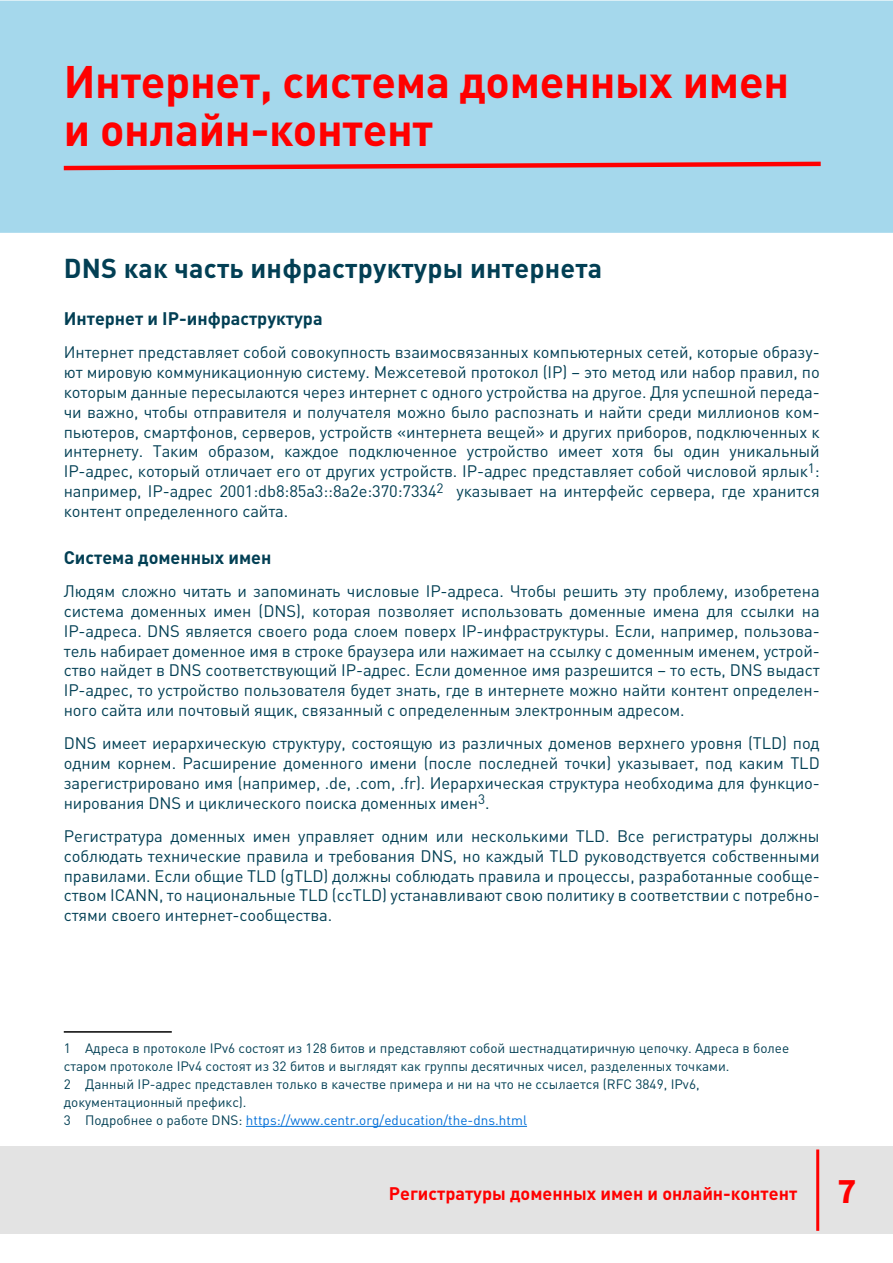
<style>
.page{position:relative;width:893px;height:1263px;background:#fff}
.page>*{position:absolute;margin:0;border:0;box-sizing:border-box;transform-origin:0 0}
.t1{font:700 45px/48px "DIN Pro";letter-spacing:-.005em;color:#f00}
.t2{font:700 36px "Source Sans Pro";color:#f00}
.t3{font:700 27px "DIN Pro";letter-spacing:.01em;color:#023f54}
.t4{font:700 18px "DIN Pro";color:#023f54}
.t5{font:700 18px "DIN Pro";color:#f00}
.t6{font:16.5px/19.8px "DIN Pro";letter-spacing:-.005em;color:#023f54;text-align:justify}
.t7{font:13.5px/18px "DIN Pro";color:#023f54}
.s1{color:#006fd8}
</style>
<div class="page">
<div style="left:0;top:1146px;width:893px;height:88px;background:#e3e3e3"></div>
<hr style="left:816px;top:1149px;width:3px;height:82px;background:#f00">
<div style="left:0;top:1px;width:893px;height:232px;background:#a5d8ec"></div>
<hr style="left:64px;top:1031px;width:108px;height:2px;background:#000">
<svg style="left:59px;top:159px;width:766px;height:14px"></svg>
<hr style="left:246px;top:1126px;width:281px;height:1px;background:#006fd8">
<h1 class="t1" style="left:64px;top:55px;width:727px">Интернет, система доменных имен и онлайн-контент</h1>
<h3 class="t3" style="left:64px;top:250px;width:540px">DNS как часть инфраструктуры интернета</h3>
<p class="t4" style="left:64px;top:306px;width:260px">Интернет и IP-инфраструктура</p>
<p class="t6" style="left:64px;top:342px;width:757px">Интернет представляет собой совокупность взаимосвязанных компьютерных сетей, которые образу&shy;ют мировую коммуникационную систему. Межсетевой протокол (IP) – это метод или набор правил, по которым данные пересылаются через интернет с одного устройства на другое. Для успешной переда&shy;чи важно, чтобы отправителя и получателя можно было распознать и найти среди миллионов ком&shy;пьютеров, смартфонов, серверов, устройств «интернета вещей» и других приборов, подключенных к интернету. Таким образом, каждое подключенное устройство имеет хотя бы один уникальный IP-адрес, который отличает его от других устройств. IP-адрес представляет собой числовой ярлык<sup>1</sup>: например, IP-адрес 2001:db8:85a3::8a2e:370:7334<sup>2</sup> указывает на интерфейс сервера, где хранится контент определенного сайта.</p>
<p class="t4" style="left:64px;top:545px;width:209px">Система доменных имен</p>
<p class="t6" style="left:64px;top:581px;width:757px">Людям сложно читать и запоминать числовые IP-адреса. Чтобы решить эту проблему, изобретена система доменных имен (DNS), которая позволяет использовать доменные имена для ссылки на IP-адреса. DNS является своего рода слоем поверх IP-инфраструктуры. Если, например, пользова&shy;тель набирает доменное имя в строке браузера или нажимает на ссылку с доменным именем, устрой&shy;ство найдет в DNS соответствующий IP-адрес. Если доменное имя разрешится – то есть, DNS выдаст IP-адрес, то устройство пользователя будет знать, где в интернете можно найти контент определен&shy;ного сайта или почтовый ящик, связанный с определенным электронным адресом.</p>
<p class="t6" style="left:64px;top:733px;width:757px">DNS имеет иерархическую структуру, состоящую из различных доменов верхнего уровня (TLD) под одним корнем. Расширение доменного имени (после последней точки) указывает, под каким TLD зарегистрировано имя (например, .de, .com, .fr). Иерархическая структура необходима для функцио&shy;нирования DNS и циклического поиска доменных имен<sup>3</sup>.</p>
<p class="t6" style="left:64px;top:825px;width:757px">Регистратура доменных имен управляет одним или несколькими TLD. Все регистратуры должны соблюдать технические правила и требования DNS, но каждый TLD руководствуется собственными правилами. Если общие TLD (gTLD) должны соблюдать правила и процессы, разработанные сообще&shy;ством ICANN, то национальные TLD (ccTLD) устанавливают свою политику в соответствии с потребно&shy;стями своего интернет-сообщества.</p>
<p class="t7" style="left:64px;top:1038px;width:727px">1 Адреса в протоколе IPv6 состоят из 128 битов и представляют собой шестнадцатиричную цепочку. Адреса в более старом протоколе IPv4 состоят из 32 битов и выглядят как группы десятичных чисел, разделенных точками.<br>2 Данный IP-адрес представлен только в качестве примера и ни на что не ссылается (RFC 3849, IPv6, документационный префикс).<br>3 Подробнее о работе DNS: <span class="s1">https://www.centr.org/education/the-dns.html</span></p>
<p class="t5" style="left:389px;top:1181px;width:410px">Регистратуры доменных имен и онлайн-контент</p>
<h2 class="t2" style="left:837px;top:1168px;width:21px">7</h2>
</div>
